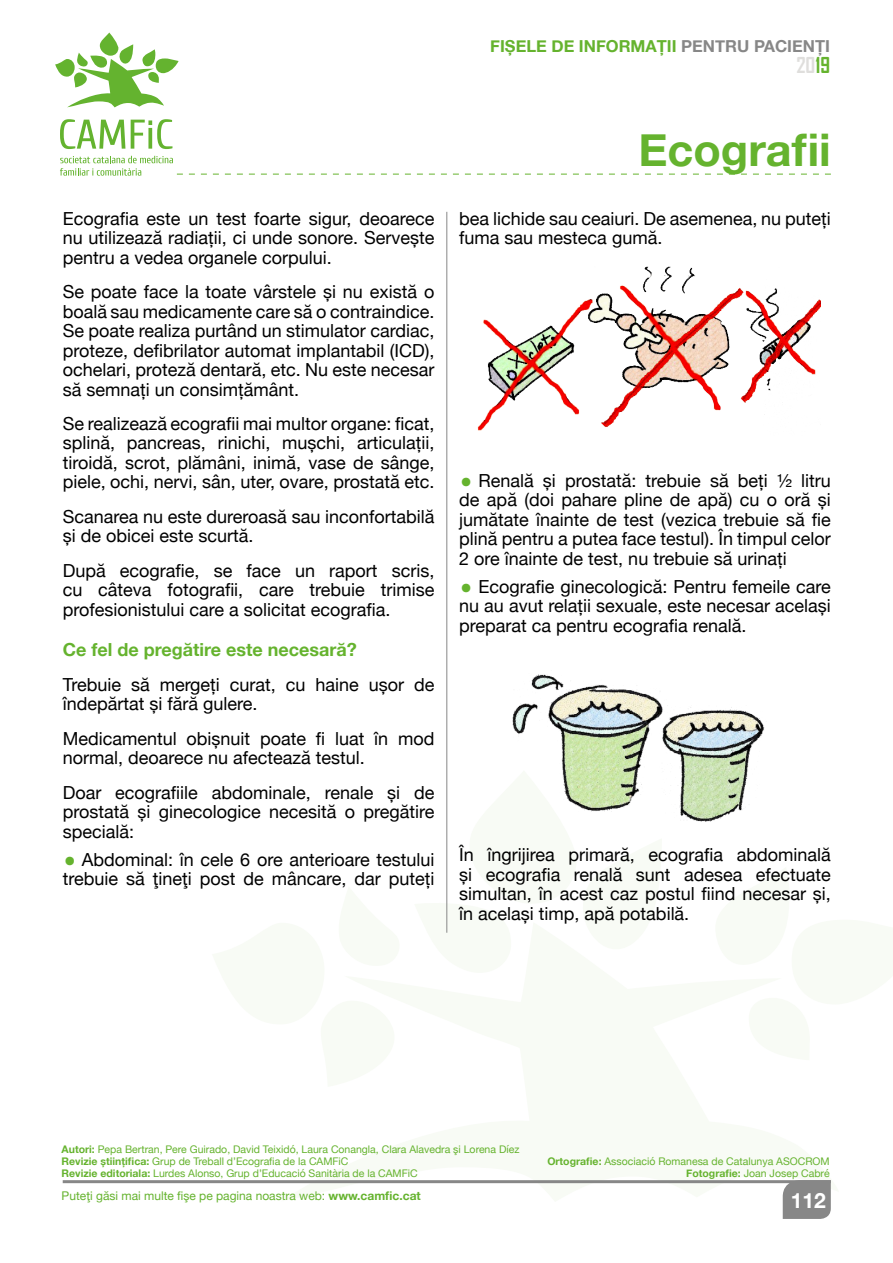
<style>
.page{position:relative;width:893px;height:1263px;background:#fff}
.page>*{position:absolute;margin:0;border:0;box-sizing:border-box;transform-origin:0 0}
.t1{font:700 45px "Helvetica Neue";color:#65b32e}
.t2{font:700 21px "Agency FB";color:#dfdedc}
.t3{font:700 21px "Helvetica Neue";color:#fff}
.t4{font:18px/19.5px "Helvetica Neue";color:#000;text-align:justify}
.t5{font:700 18px "Helvetica Neue";color:#65b32e}
.t6{font:700 16.5px "Helvetica Neue";color:#65b32e}
.t7{font:12px "Helvetica Neue";color:#65b32e}
.t8{font:10.5px/12px "Helvetica Neue";color:#65b32e;text-align:right}
.s1{color:#878787}
.s2{color:#65b32e}
.s3{font-size:39px;color:#65b32e}
.s4{font-weight:700}
</style>
<div class="page">
<hr style="left:63px;top:1180px;width:768px;height:3px;background:#878787">
<div style="left:783px;top:1180px;width:48px;height:39px;background:#878787"></div>
<svg style="left:55px;top:33px;width:124px;height:74px"></svg>
<svg style="left:60px;top:156px;width:771px;height:20px"></svg>
<svg style="left:60px;top:119px;width:65px;height:30px"></svg>
<svg style="left:131px;top:119px;width:41px;height:30px"></svg>
<hr style="left:446px;top:212px;width:1px;height:721px;background:#878787">
<img style="left:477px;top:266px;width:343px;height:165px">
<img style="left:512px;top:674px;width:253px;height:147px">
<p class="t6" style="left:490px;top:33px;width:341px">FIȘELE DE INFORMAȚII <span class="s1">PENTRU PACIENŢI</span></p>
<p class="t2" style="left:796px;top:52px;width:35px">20<span class="s2">19</span></p>
<p class="t4" style="left:63px;top:210px;width:373px">Ecografia este un test foarte sigur, deoarece nu utilizează radiații, ci unde sonore. Servește pentru a vedea organele corpului.</p>
<p class="t4" style="left:63px;top:283px;width:373px">Se poate face la toate vârstele și nu există o boală sau medicamente care să o contraindice.<br>Se poate realiza purtând un stimulator cardiac, proteze, defibrilator automat implantabil (ICD), ochelari, proteză dentară, etc. Nu este necesar să semnați un consimțământ.</p>
<p class="t4" style="left:63px;top:415px;width:373px">Se realizează ecografii mai multor organe: ficat, splină, pancreas, rinichi, mușchi, articulații, tiroidă, scrot, plămâni, inimă, vase de sânge, piele, ochi, nervi, sân, uter, ovare, prostată etc.</p>
<p class="t4" style="left:63px;top:508px;width:373px">Scanarea nu este dureroasă sau inconfortabilă și de obicei este scurtă.</p>
<p class="t4" style="left:63px;top:562px;width:373px">După ecografie, se face un raport scris, cu câteva fotografii, care trebuie trimise profesionistului care a solicitat ecografia.</p>
<p class="t5" style="left:63px;top:636px;width:295px">Ce fel de pregătire este necesară?</p>
<p class="t4" style="left:63px;top:676px;width:373px">Trebuie să mergeți curat, cu haine ușor de îndepărtat și fără gulere.</p>
<p class="t4" style="left:63px;top:730px;width:373px">Medicamentul obișnuit poate fi luat în mod normal, deoarece nu afectează testul.</p>
<p class="t4" style="left:63px;top:783px;width:373px">Doar ecografiile abdominale, renale și de prostată și ginecologice necesită o pregătire specială:</p>
<p class="t4" style="left:63px;top:850px;width:373px"><span class="s3">•</span> Abdominal: în cele 6 ore anterioare testului trebuie să ţineţi post de mâncare, dar puteți</p>
<h1 class="t1" style="left:638px;top:115px;width:194px">Ecografii</h1>
<p class="t4" style="left:459px;top:210px;width:373px">bea lichide sau ceaiuri. De asemenea, nu puteți fuma sau mesteca gumă.</p>
<p class="t4" style="left:459px;top:472px;width:373px"><span class="s3">•</span> Renală și prostată: trebuie să beți ½ litru de apă (doi pahare pline de apă) cu o oră și jumătate înainte de test (vezica trebuie să fie plină pentru a putea face testul). În timpul celor 2 ore înainte de test, nu trebuie să urinați</p>
<p class="t4" style="left:459px;top:578px;width:373px"><span class="s3">•</span> Ecografie ginecologică: Pentru femeile care nu au avut relații sexuale, este necesar același preparat ca pentru ecografia renală.</p>
<p class="t4" style="left:459px;top:846px;width:373px">În îngrijirea primară, ecografia abdominală și ecografia renală sunt adesea efectuate simultan, în acest caz postul fiind necesar și, în același timp, apă potabilă.</p>
<p class="t8" style="left:62px;top:1143px;width:459px;text-align:left"><span class="s4">Autori:</span> Pepa Bertran, Pere Guirado, David Teixidó, Laura Conangla, Clara Alavedra şi Lorena Díez<br><span class="s4">Revizie științifica:</span> Grup de Treball d’Ecografia de la CAMFiC<br><span class="s4">Revizie editoriala:</span> Lurdes Alonso, Grup d’Educació Sanitària de la CAMFiC</p>
<p class="t7" style="left:62px;top:1187px;width:361px">Puteţi găsi mai multe fişe pe pagina noastra web: <span class="s4">www.camfic.cat</span></p>
<p class="t8" style="left:547px;top:1155px;width:284px"><span class="s4">Ortografie:</span> Associació Romanesa de Catalunya ASOCROM<br><span class="s4">Fotografie:</span> Joan Josep Cabré</p>
<p class="t3" style="left:791px;top:1183px;width:37px">112</p>
</div>
